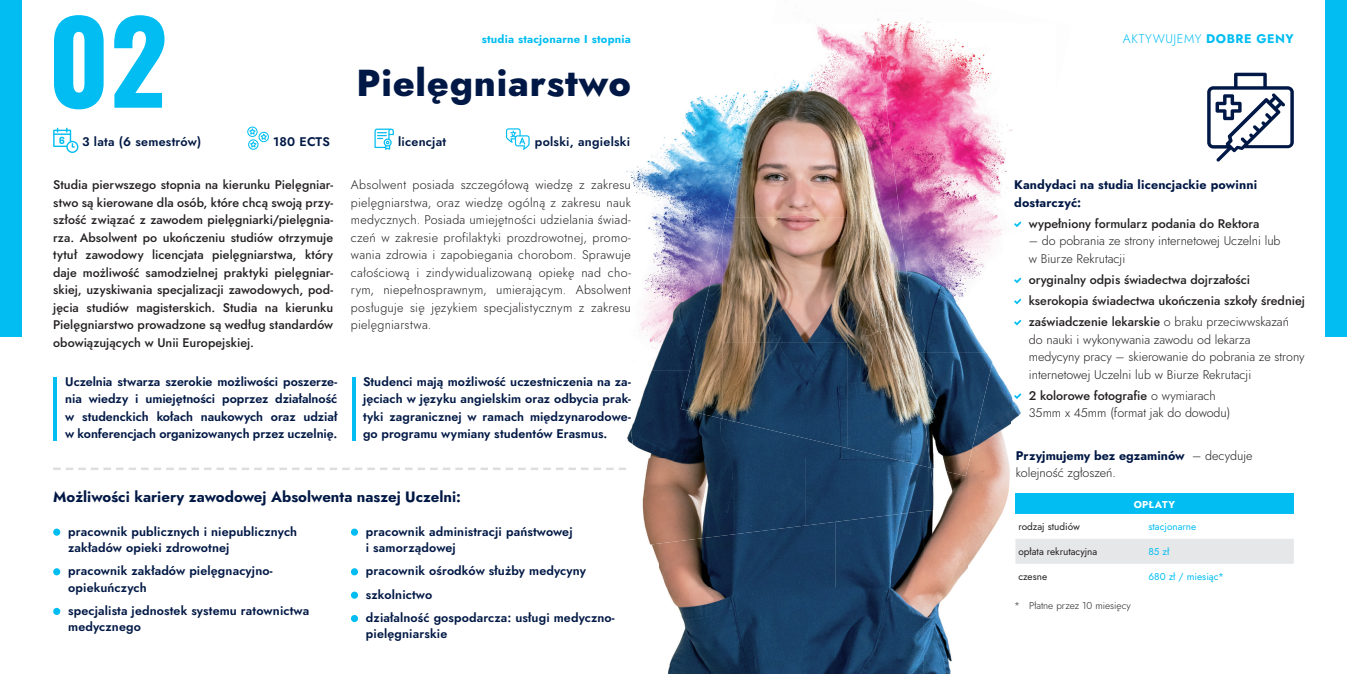
<style>
.page{position:relative;width:1347px;height:674px;background:#fff}
.page>*{position:absolute;margin:0;border:0;box-sizing:border-box;transform-origin:0 0}
.t1{font:700 112.5px "Oswald";color:#01bdf2}
.t2{font:800 37.5px "Jost";letter-spacing:.02em;color:#001845}
.t3{font:700 15px "Jost";color:#001845}
.t4{font:12.5px/17.5px "Jost Semi";letter-spacing:.01em;color:#001845}
.t5{font:300 12.5px/17.5px "Jost";color:#231f20}
.t6{font:500 12.5px/17.5px "Jost";color:#231f20;text-align:justify}
.t7{font:700 12.5px/17.5px "Jost";letter-spacing:.01em;color:#001845}
.t8{font:300 12.5px "Jost";letter-spacing:.04em;color:#01bdf2}
.t9{font:700 11.25px "Jost";letter-spacing:.02em;color:#01bdf2}
.t10{font:10px "Jost";color:#231f20}
.t11{font:10px "Jost";color:#01bdf2}
.t12{font:300 10px "Jost";color:#231f20}
.t13{font:700 10px "Jost";letter-spacing:.04em;color:#fff}
.t14{font:800 10px "Dosis";color:#01bdf2}
.s1{font-weight:700}
.s2{font-weight:300}
.s3{font-weight:500}
.s4{font-weight:700;color:#001845}
</style>
<div class="page">
<img style="left:1012px;top:278px;width:10px;height:143px">
<img style="left:968px;top:366px;width:44px;height:200px">
<img style="left:652px;top:545px;width:7px;height:19px">
<img style="left:924px;top:476px;width:44px;height:197px">
<img style="left:659px;top:525px;width:176px;height:148px">
<img style="left:835px;top:525px;width:89px;height:148px">
<img style="left:930px;top:352px;width:64px;height:124px">
<img style="left:910px;top:229px;width:104px;height:123px">
<img style="left:1013px;top:222px;width:9px;height:50px">
<img style="left:888px;top:23px;width:126px;height:206px">
<img style="left:846px;top:24px;width:42px;height:68px">
<img style="left:816px;top:24px;width:30px;height:26px">
<img style="left:642px;top:458px;width:164px;height:87px">
<img style="left:805px;top:457px;width:130px;height:68px">
<img style="left:627px;top:370px;width:91px;height:88px">
<img style="left:718px;top:418px;width:129px;height:40px">
<img style="left:639px;top:283px;width:41px;height:87px">
<img style="left:645px;top:196px;width:80px;height:87px">
<img style="left:626px;top:109px;width:99px;height:87px">
<img style="left:690px;top:91px;width:65px;height:18px">
<img style="left:722px;top:217px;width:125px;height:231px">
<img style="left:847px;top:300px;width:83px;height:167px">
<img style="left:680px;top:231px;width:42px;height:187px">
<img style="left:847px;top:134px;width:63px;height:167px">
<img style="left:725px;top:92px;width:122px;height:125px">
<img style="left:847px;top:92px;width:42px;height:42px">
<img style="left:755px;top:50px;width:129px;height:42px">
<svg style="left:53px;top:467px;width:573px;height:3px"></svg>
<hr style="left:352px;top:376px;width:4px;height:64px;background:#01bdf2">
<hr style="left:53px;top:376px;width:4px;height:64px;background:#01bdf2">
<div style="left:1325px;top:0;width:21px;height:337px;background:#01bdf2"></div>
<div style="left:0;top:0;width:22px;height:337px;background:#01bdf2"></div>
<svg style="left:53px;top:128px;width:25px;height:25px"></svg>
<svg style="left:247px;top:126px;width:22px;height:24px"></svg>
<svg style="left:506px;top:128px;width:23px;height:22px"></svg>
<svg style="left:374px;top:128px;width:20px;height:22px"></svg>
<div style="left:53px;top:528px;width:7px;height:7px;background:#01bdf2;border-radius:50%"></div>
<div style="left:53px;top:568px;width:7px;height:7px;background:#01bdf2;border-radius:50%"></div>
<div style="left:53px;top:607px;width:7px;height:7px;background:#01bdf2;border-radius:50%"></div>
<div style="left:351px;top:528px;width:7px;height:7px;background:#01bdf2;border-radius:50%"></div>
<div style="left:351px;top:568px;width:7px;height:7px;background:#01bdf2;border-radius:50%"></div>
<div style="left:351px;top:591px;width:7px;height:7px;background:#01bdf2;border-radius:50%"></div>
<svg style="left:351px;top:614px;width:7px;height:7px"></svg>
<div style="left:1014px;top:493px;width:279px;height:20px;background:#01bdf2"></div>
<svg style="left:1015px;top:513px;width:278px;height:51px"></svg>
<svg style="left:1014px;top:221px;width:7px;height:6px"></svg>
<svg style="left:1014px;top:277px;width:7px;height:6px"></svg>
<svg style="left:1014px;top:298px;width:7px;height:6px"></svg>
<svg style="left:1014px;top:319px;width:7px;height:6px"></svg>
<svg style="left:1014px;top:393px;width:7px;height:5px"></svg>
<svg style="left:1207px;top:73px;width:86px;height:89px"></svg>
<h1 class="t1" style="left:48px;top:3px;width:121px">02</h1>
<p class="t14" style="left:59px;top:134px;width:7px">6</p>
<p class="t4" style="left:82px;top:132px;width:121px">3 lata (6 semestrów)</p>
<p class="t4" style="left:273px;top:132px;width:59px">180 ECTS</p>
<p class="t4" style="left:398px;top:132px;width:50px">licencjat</p>
<p class="t4" style="left:535px;top:132px;width:97px">polski, angielski</p>
<p class="t9" style="left:482px;top:31px;width:151px">studia stacjonarne I stopnia</p>
<p class="t8" style="left:1122px;top:30px;width:172px">AKTYWUJEMY <span class="s1">DOBRE GENY</span></p>
<h2 class="t2" style="left:356px;top:56px;width:276px">Pielęgniarstwo</h2>
<p class="t6" style="left:53px;top:176px;width:281px">Studia pierwszego stopnia na kierunku Pielęgniar&shy;stwo są kierowane dla osób, które chcą swoją przy&shy;szłość związać z zawodem pielęgniarki/pielęgnia&shy;rza. Absolwent po ukończeniu studiów otrzymuje tytuł zawodowy licencjata pielęgniarstwa, który daje możliwość samodzielnej praktyki pielęgniar&shy;skiej, uzyskiwania specjalizacji zawodowych, pod&shy;jęcia studiów magisterskich. Studia na kierunku Pielęgniarstwo prowadzone są według standardów obowiązujących w Unii Europejskiej.</p>
<p class="t5" style="left:351px;top:176px;width:281px;text-align:justify">Absolwent posiada szczegółową wiedzę z zakresu pielęgniarstwa, oraz wiedzę ogólną z zakresu nauk medycznych. Posiada umiejętności udzielania świad&shy;czeń w zakresie profilaktyki prozdrowotnej, promo&shy;wania zdrowia i zapobiegania chorobom. Sprawuje całościową i zindywidualizowaną opiekę nad cho&shy;rym, niepełnosprawnym, umierającym. Absolwent posługuje się językiem specjalistycznym z zakresu pielęgniarstwa.</p>
<p class="t4" style="left:65px;top:372px;width:273px;text-align:justify">Uczelnia stwarza szerokie możliwości poszerze&shy;nia wiedzy i umiejętności poprzez działalność w studenckich kołach naukowych oraz udział w konferencjach organizowanych przez uczelnię.</p>
<p class="t4" style="left:363px;top:372px;width:269px;text-align:justify">Studenci mają możliwość uczestniczenia na za&shy;jęciach w języku angielskim oraz odbycia prak&shy;tyki zagranicznej w ramach międzynarodowe&shy;go programu wymiany studentów Erasmus.</p>
<p class="t3" style="left:53px;top:485px;width:409px">Możliwości kariery zawodowej Absolwenta naszej Uczelni:</p>
<p class="t4" style="left:68px;top:523px;width:230px;line-height:16.2px">pracownik publicznych i niepublicznych zakładów opieki zdrowotnej</p>
<p class="t4" style="left:68px;top:562px;width:206px;line-height:16.2px">pracownik zakładów pielęgnacyjno&shy;opiekuńczych</p>
<p class="t4" style="left:68px;top:602px;width:243px;line-height:16.2px">specjalista jednostek systemu ratownictwa medycznego</p>
<p class="t4" style="left:366px;top:523px;width:208px;line-height:16.2px">pracownik administracji państwowej i samorządowej</p>
<p class="t4" style="left:366px;top:559px;width:250px;line-height:23.4px">pracownik ośrodków służby medycyny szkolnictwo<br>działalność gospodarcza: usługi medyczno-</p>
<p class="t4" style="left:366px;top:625px;width:83px">pielęgniarskie</p>
<p class="t7" style="left:1014px;top:176px;width:244px">Kandydaci na studia licencjackie powinni dostarczyć:</p>
<p class="t6" style="left:1028px;top:215px;width:232px">wypełniony formularz podania do Rektora</p>
<p class="t5" style="left:1028px;top:232px;width:253px">– do pobrania ze strony internetowej Uczelni lub w Biurze Rekrutacji</p>
<p class="t6" style="left:1028px;top:269px;width:278px;line-height:21px;text-align:left">oryginalny odpis świadectwa dojrzałości kserokopia świadectwa ukończenia szkoły średniej zaświadczenie lekarskie <span class="s2">o braku przeciwwskazań</span></p>
<p class="t5" style="left:1028px;top:330px;width:277px">do nauki i wykonywania zawodu od lekarza medycyny pracy – skierowanie do pobrania ze strony internetowej Uczelni lub w Biurze Rekrutacji</p>
<p class="t5" style="left:1028px;top:386px;width:203px"><span class="s3">2 kolorowe fotografie</span> o wymiarach<br>35mm x 45mm (format jak do dowodu)</p>
<p class="t5" style="left:1016px;top:446px;width:238px"><span class="s4">Przyjmujemy bez egzaminów</span> – decyduje kolejność zgłoszeń.</p>
<p class="t13" style="left:1133px;top:497px;width:43px">OPŁATY</p>
<p class="t10" style="left:1018px;top:519px;width:63px">rodzaj studiów</p>
<p class="t11" style="left:1148px;top:519px;width:49px">stacjonarne</p>
<p class="t10" style="left:1018px;top:544px;width:80px">opłata rekrutacyjna</p>
<p class="t11" style="left:1148px;top:544px;width:23px">85 zł</p>
<p class="t10" style="left:1018px;top:569px;width:30px">czesne</p>
<p class="t11" style="left:1148px;top:569px;width:77px">680 zł / miesiąc*</p>
<p class="t12" style="left:1014px;top:598px;width:118px">* Płatne przez 10 miesięcy</p>
</div>
